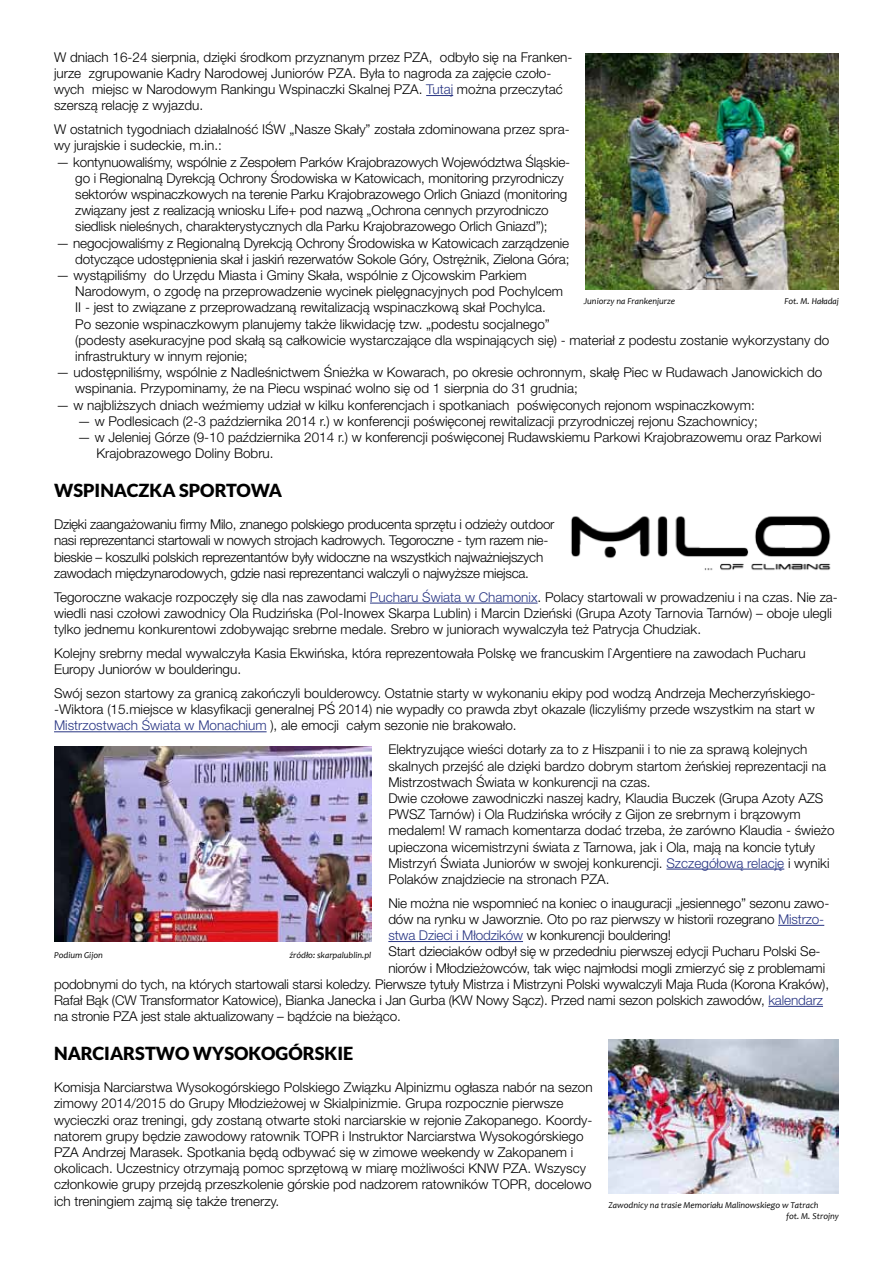
<style>
.page{position:relative;width:893px;height:1263px;background:#fff}
.page>*{position:absolute;margin:0;border:0;box-sizing:border-box;transform-origin:0 0}
.t1{font:900 18px "Lato";color:#000}
.t2{font:300 13.5px/16.2px "Helvetica Neue LT Pro";color:#000}
.t3{font:300 13.5px/16.2px "Helvetica Neue LT Pro";letter-spacing:-.02em;color:#000}
.t4{font:italic 9px/10.8px "Candara";color:#000}
.s1{color:#283583}
</style>
<div class="page">
<svg style="left:426px;top:95px;width:27px;height:1px"></svg>
<hr style="left:370px;top:603px;width:168px;height:1px;background:#283583">
<hr style="left:54px;top:731px;width:213px;height:1px;background:#283583">
<hr style="left:666px;top:869px;width:118px;height:1px;background:#283583">
<hr style="left:778px;top:925px;width:46px;height:1px;background:#283583">
<hr style="left:388px;top:941px;width:135px;height:1px;background:#283583">
<hr style="left:768px;top:1006px;width:55px;height:1px;background:#283583">
<img style="left:571px;top:516px;width:260px;height:55px">
<img style="left:585px;top:53px;width:254px;height:236px">
<img style="left:55px;top:746px;width:316px;height:196px">
<img style="left:609px;top:1039px;width:230px;height:154px">
<p class="t2" style="left:54px;top:49px;width:520px">W dniach 16-24 sierpnia, dzięki środkom przyznanym przez PZA, odbyło się na Franken&shy;jurze zgrupowanie Kadry Narodowej Juniorów PZA. Była to nagroda za zajęcie czoło&shy;wych miejsc w Narodowym Rankingu Wspinaczki Skalnej PZA. <span class="s1">Tutaj</span> można przeczytać szerszą relację z wyjazdu.</p>
<p class="t2" style="left:54px;top:121px;width:517px">W ostatnich tygodniach działalność IŚW „Nasze Skały” została zdominowana przez spra&shy;wy jurajskie i sudeckie, m.in.:</p>
<p class="t2" style="left:75px;top:153px;width:496px;text-indent:-19px">— kontynuowaliśmy, wspólnie z Zespołem Parków Krajobrazowych Województwa Śląskie&shy;go i Regionalną Dyrekcją Ochrony Środowiska w Katowicach, monitoring przyrodniczy sektorów wspinaczkowych na terenie Parku Krajobrazowego Orlich Gniazd (monitoring związany jest z realizacją wniosku Life+ pod nazwą „Ochrona cennych przyrodniczo siedlisk nieleśnych, charakterystycznych dla Parku Krajobrazowego Orlich Gniazd”);</p>
<p class="t2" style="left:56px;top:234px;width:515px;text-align:right">— negocjowaliśmy z Regionalną Dyrekcją Ochrony Środowiska w Katowicach zarządzenie dotyczące udostępnienia skał i jaskiń rezerwatów Sokole Góry, Ostrężnik, Zielona Góra;</p>
<p class="t2" style="left:75px;top:267px;width:755px;text-indent:-19px">— wystąpiliśmy do Urzędu Miasta i Gminy Skała, wspólnie z Ojcowskim Parkiem<br>Narodowym, o zgodę na przeprowadzenie wycinek pielęgnacyjnych pod Pochylcem<br>II - jest to związane z przeprowadzaną rewitalizacją wspinaczkową skał Pochylca.<br>Po sezonie wspinaczkowym planujemy także likwidację tzw. „podestu socjalnego”<br>(podesty asekuracyjne pod skałą są całkowicie wystarczające dla wspinających się) - materiał z podestu zostanie wykorzystany do infrastruktury w innym rejonie;</p>
<p class="t2" style="left:75px;top:364px;width:749px;text-indent:-19px">— udostępniliśmy, wspólnie z Nadleśnictwem Śnieżka w Kowarach, po okresie ochronnym, skałę Piec w Rudawach Janowickich do wspinania. Przypominamy, że na Piecu wspinać wolno się od 1 sierpnia do 31 grudnia;</p>
<p class="t2" style="left:56px;top:396px;width:700px">— w najbliższych dniach weźmiemy udział w kilku konferencjach i spotkaniach poświęconych rejonom wspinaczkowym:</p>
<p class="t2" style="left:77px;top:413px;width:682px">— w Podlesicach (2-3 października 2014 r.) w konferencji poświęconej rewitalizacji przyrodniczej rejonu Szachownicy;</p>
<p class="t2" style="left:97px;top:429px;width:726px;text-indent:-19px">— w Jeleniej Górze (9-10 października 2014 r.) w konferencji poświęconej Rudawskiemu Parkowi Krajobrazowemu oraz Parkowi<br>Krajobrazowego Doliny Bobru.</p>
<h1 class="t1" style="left:54px;top:480px;width:230px">WSPINACZKA SPORTOWA</h1>
<p class="t3" style="left:54px;top:516px;width:502px">Dzięki zaangażowaniu firmy Milo, znanego polskiego producenta sprzętu i odzieży outdoor nasi reprezentanci startowali w nowych strojach kadrowych. Tegoroczne - tym razem nie&shy;bieskie – koszulki polskich reprezentantów były widoczne na wszystkich najważniejszych zawodach międzynarodowych, gdzie nasi reprezentanci walczyli o najwyższe miejsca.</p>
<p class="t2" style="left:54px;top:588px;width:785px">Tegoroczne wakacje rozpoczęły się dla nas zawodami <span class="s1">Pucharu Świata w Chamonix</span>. Polacy startowali w prowadzeniu i na czas. Nie za&shy;wiedli nasi czołowi zawodnicy Ola Rudzińska (Pol-Inowex Skarpa Lublin) i Marcin Dzieński (Grupa Azoty Tarnovia Tarnów) – oboje ulegli tylko jednemu konkurentowi zdobywając srebrne medale. Srebro w juniorach wywalczyła też Patrycja Chudziak.</p>
<p class="t2" style="left:54px;top:645px;width:753px">Kolejny srebrny medal wywalczyła Kasia Ekwińska, która reprezentowała Polskę we francuskim l`Argentiere na zawodach Pucharu<br>Europy Juniorów w boulderingu.</p>
<p class="t2" style="left:54px;top:685px;width:763px;text-align:justify">Swój sezon startowy za granicą zakończyli boulderowcy. Ostatnie starty w wykonaniu ekipy pod wodzą Andrzeja Mecherzyńskiego--Wiktora (15.miejsce w klasyfikacji generalnej PŚ 2014) nie wypadły co prawda zbyt okazale (liczyliśmy przede wszystkim na start w <span class="s1">Mistrzostwach Świata w Monachium</span> ), ale emocji całym sezonie nie brakowało.</p>
<p class="t2" style="left:388px;top:741px;width:448px">Elektryzujące wieści dotarły za to z Hiszpanii i to nie za sprawą kolejnych skalnych przejść ale dzięki bardzo dobrym startom żeńskiej reprezentacji na Mistrzostwach Świata w konkurencji na czas.<br>Dwie czołowe zawodniczki naszej kadry, Klaudia Buczek (Grupa Azoty AZS PWSZ Tarnów) i Ola Rudzińska wróciły z Gijon ze srebrnym i brązowym medalem! W ramach komentarza dodać trzeba, że zarówno Klaudia - świeżo upieczona wicemistrzyni świata z Tarnowa, jak i Ola, mają na koncie tytuły Mistrzyń Świata Juniorów w swojej konkurencji. <span class="s1">Szczegółową relację</span> i wyniki Polaków znajdziecie na stronach PZA.</p>
<p class="t2" style="left:388px;top:894px;width:442px">Nie można nie wspomnieć na koniec o inauguracji „jesiennego” sezonu zawo-</p>
<p class="t2" style="left:388px;top:911px;width:437px">dów na rynku w Jaworznie. Oto po raz pierwszy w historii rozegrano <span class="s1">Mistrzo-</span></p>
<p class="t2" style="left:388px;top:927px;width:284px"><span class="s1">stwa Dzieci i Młodzików</span> w konkurencji bouldering!</p>
<p class="t2" style="left:388px;top:943px;width:434px">Start dzieciaków odbył się w przededniu pierwszej edycji Pucharu Polski Se-</p>
<p class="t2" style="left:388px;top:959px;width:438px">niorów i Młodzieżowców, tak więc najmłodsi mogli zmierzyć się z problemami</p>
<p class="t2" style="left:54px;top:975px;width:777px">podobnymi do tych, na których startowali starsi koledzy. Pierwsze tytuły Mistrza i Mistrzyni Polski wywalczyli Maja Ruda (Korona Kraków),</p>
<p class="t2" style="left:54px;top:992px;width:770px">Rafał Bąk (CW Transformator Katowice), Bianka Janecka i Jan Gurba (KW Nowy Sącz). Przed nami sezon polskich zawodów, <span class="s1">kalendarz</span></p>
<p class="t2" style="left:54px;top:1008px;width:348px">na stronie PZA jest stale aktualizowany – bądźcie na bieżąco.</p>
<h1 class="t1" style="left:54px;top:1043px;width:301px">NARCIARSTWO WYSOKOGÓRSKIE</h1>
<p class="t2" style="left:54px;top:1079px;width:540px">Komisja Narciarstwa Wysokogórskiego Polskiego Związku Alpinizmu ogłasza nabór na sezon zimowy 2014/2015 do Grupy Młodzieżowej w Skialpinizmie. Grupa rozpocznie pierwsze wycieczki oraz treningi, gdy zostaną otwarte stoki narciarskie w rejonie Zakopanego. Koordy&shy;natorem grupy będzie zawodowy ratownik TOPR i Instruktor Narciarstwa Wysokogórskiego PZA Andrzej Marasek. Spotkania będą odbywać się w zimowe weekendy w Zakopanem i okolicach. Uczestnicy otrzymają pomoc sprzętową w miarę możliwości KNW PZA. Wszyscy członkowie grupy przejdą przeszkolenie górskie pod nadzorem ratowników TOPR, docelowo ich treningiem zajmą się także trenerzy.</p>
<p class="t4" style="left:584px;top:296px;width:93px">Juniorzy na Frankenjurze</p>
<p class="t4" style="left:784px;top:296px;width:56px">Fot. M. Haładaj</p>
<p class="t4" style="left:54px;top:950px;width:50px">Podium Gijon</p>
<p class="t4" style="left:289px;top:950px;width:83px">źródło: skarpalublin.pl</p>
<p class="t4" style="left:786px;top:1200px;width:54px;text-indent:-178px">Zawodnicy na trasie Memoriału Malinowskiego w Tatrach<br>fot. M. Strojny</p>
</div>
